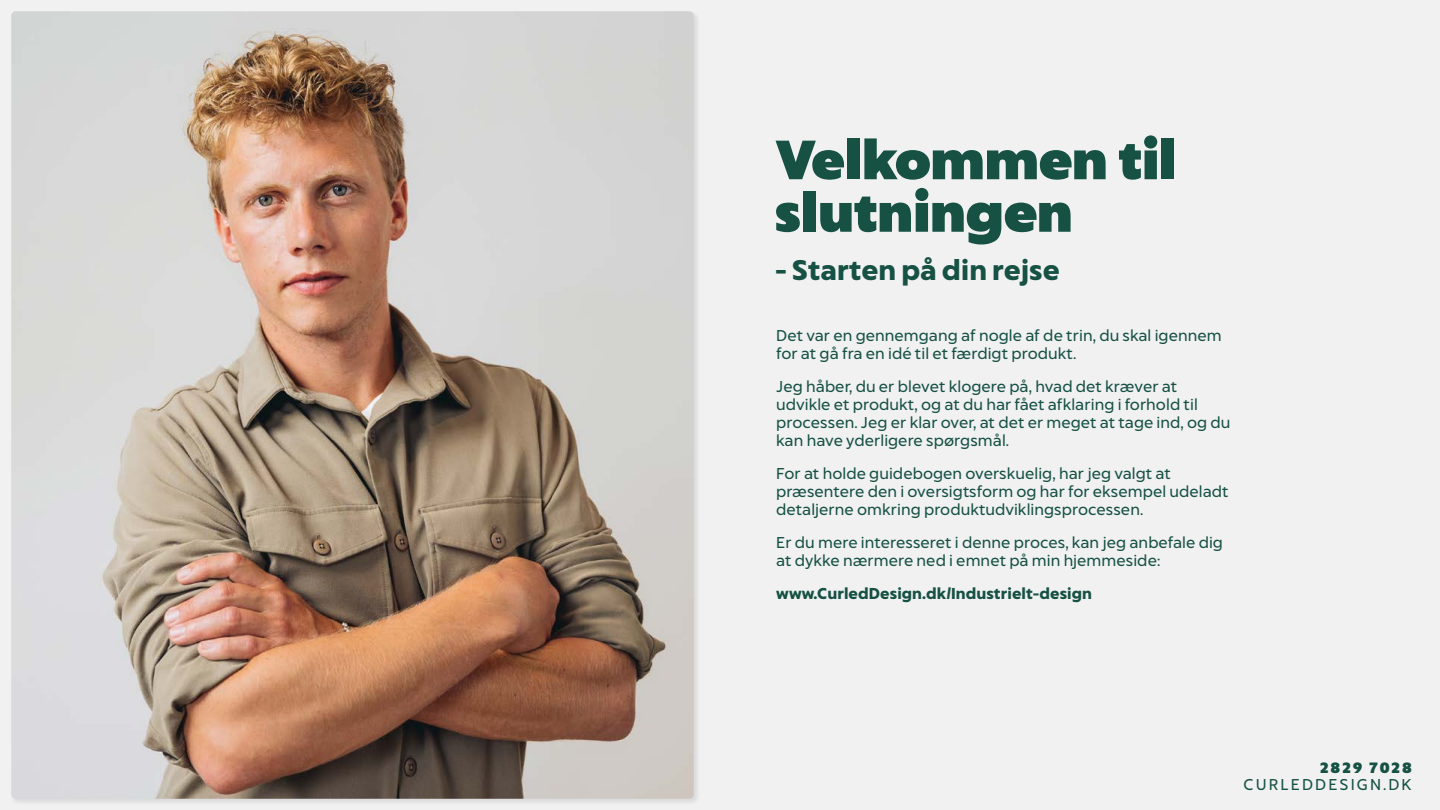
<style>
.page{position:relative;width:1440px;height:810px;background:#f1f1f1}
.page>*{position:absolute;margin:0;border:0;box-sizing:border-box;transform-origin:0 0}
.t1{font:900 52.5px/52.5px "Captura Now Core";color:#165144}
.t2{font:700 27px "Captura Now Core";letter-spacing:.005em;color:#165144}
.t3{font:15px/18px "Captura Now Core";letter-spacing:.005em;color:#165144}
.t4{font:700 15px "Captura Now Core";letter-spacing:.005em;color:#165144}
.t5{font:15px "Captura Now Core";letter-spacing:.14em;color:#165144}
.t6{font:900 14.25px "Captura Now Core";letter-spacing:.14em;color:#165144}
</style>
<div class="page">
<div style="left:10px;top:10px;width:691px;height:796px;background:#000;opacity:.1"></div>
<img style="left:11px;top:11px;width:683px;height:788px">
<h1 class="t1" style="left:775px;top:136px;width:403px">Velkommen til slutningen</h1>
<h2 class="t2" style="left:775px;top:255px;width:287px">- Starten på din rejse</h2>
<p class="t3" style="left:776px;top:327px;width:447px">Det var en gennemgang af nogle af de trin, du skal igennem for at gå fra en idé til et færdigt produkt.</p>
<p class="t3" style="left:776px;top:378px;width:456px">Jeg håber, du er blevet klogere på, hvad det kræver at udvikle et produkt, og at du har fået afklaring i forhold til processen. Jeg er klar over, at det er meget at tage ind, og du kan have yderligere spørgsmål.</p>
<p class="t3" style="left:776px;top:465px;width:454px">For at holde guidebogen overskuelig, har jeg valgt at præsentere den i oversigtsform og har for eksempel udeladt detaljerne omkring produktudviklingsprocessen.</p>
<p class="t3" style="left:776px;top:534px;width:448px">Er du mere interesseret i denne proces, kan jeg anbefale dig at dykke nærmere ned i emnet på min hjemmeside:</p>
<p class="t4" style="left:776px;top:586px;width:317px">www.CurledDesign.dk/Industrielt-design</p>
<p class="t6" style="left:1320px;top:760px;width:93px">2829 7028</p>
<p class="t5" style="left:1243px;top:776px;width:170px">CURLEDDESIGN.DK</p>
</div>
